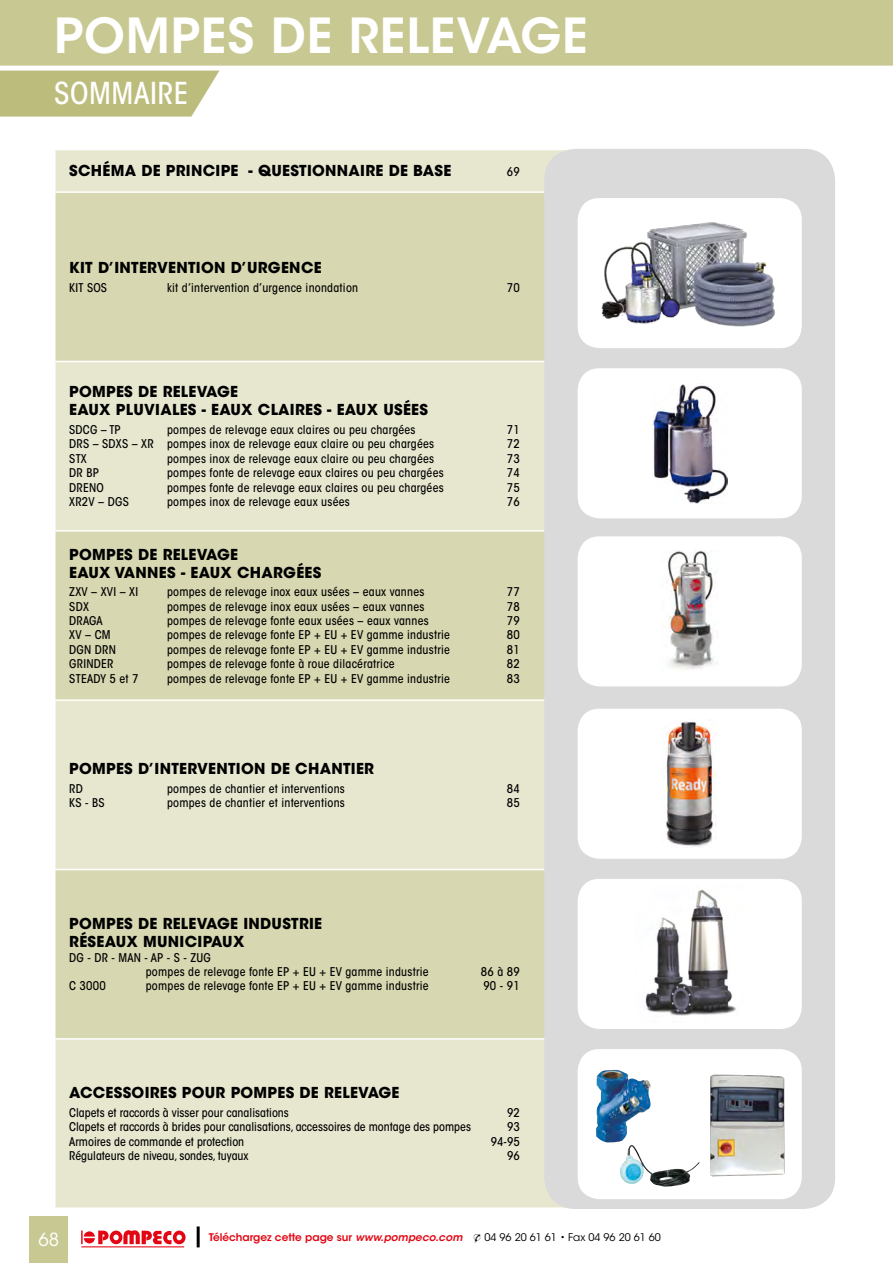
<style>
.page{position:relative;width:893px;height:1263px;background:#fff}
.page>*{position:absolute;margin:0;border:0;box-sizing:border-box;transform-origin:0 0}
.t1{font:600 48px "ITC Avant Garde Std";letter-spacing:.02em;color:#fff}
.t2{font:500 condensed 30px "ITC Avant Garde Std";letter-spacing:.02em;color:#fff}
.t3{font:18px "ITC Avant Garde Std";color:#fff}
.t4{font:700 15px/18px "ITC Avant Garde Std";letter-spacing:.02em;color:#000}
.t5{font:500 condensed 12px/14.4px "ITC Avant Garde Std";letter-spacing:.02em;color:#000}
.t6{font:500 condensed 12px "ITC Avant Garde Std";color:#000}
.t7{font:10.5px "ITC Avant Garde Std";color:#000}
.s1{font-weight:600;color:#e30613}
.s2{font-weight:600;font-style:italic;color:#e30613}
.s3{font-family:"Monotype Sorts"}
</style>
<div class="page">
<div style="left:56px;top:150px;width:510px;height:1057px;background:#e7e7d0"></div>
<svg style="left:56px;top:193px;width:488px;height:845px;background:#ddddbd"></svg>
<hr style="left:54px;top:191px;width:518px;height:2px;background:#fff">
<hr style="left:54px;top:361px;width:518px;height:1px;background:#fff">
<hr style="left:54px;top:530px;width:518px;height:2px;background:#fff">
<hr style="left:54px;top:699px;width:518px;height:2px;background:#fff">
<hr style="left:54px;top:869px;width:518px;height:1px;background:#fff">
<hr style="left:54px;top:1038px;width:518px;height:2px;background:#fff">
<svg style="left:0;top:70px;width:220px;height:47px;background:#c1c186"></svg>
<div style="left:0;top:0;width:893px;height:68px;background:#c8c892"></div>
<div style="left:30px;top:1216px;width:38px;height:47px;background:#c8c892"></div>
<hr style="left:0;top:66px;width:893px;height:4px;background:#fff">
<hr style="left:197px;top:1226px;width:3px;height:21px;background:#000">
<div style="left:544px;top:149px;width:291px;height:1060px;background:#dadada;border-radius:31px"></div>
<div style="left:578px;top:198px;width:224px;height:150px;background:#fff;border-radius:22px"></div>
<img style="left:601px;top:222px;width:174px;height:105px">
<div style="left:578px;top:368px;width:224px;height:150px;background:#fff;border-radius:22px"></div>
<img style="left:652px;top:384px;width:75px;height:119px">
<div style="left:578px;top:536px;width:224px;height:150px;background:#fff;border-radius:22px"></div>
<img style="left:661px;top:551px;width:53px;height:118px">
<div style="left:578px;top:709px;width:224px;height:150px;background:#fff;border-radius:22px"></div>
<img style="left:665px;top:719px;width:52px;height:128px">
<div style="left:578px;top:879px;width:224px;height:150px;background:#fff;border-radius:22px"></div>
<img style="left:645px;top:890px;width:91px;height:126px">
<div style="left:578px;top:1049px;width:224px;height:150px;background:#fff;border-radius:22px"></div>
<img style="left:596px;top:1070px;width:55px;height:73px">
<hr style="left:81px;top:1246px;width:103px;height:1px;background:#e30613">
<svg style="left:81px;top:1230px;width:105px;height:15px"></svg>
<img style="left:620px;top:1145px;width:80px;height:42px">
<img style="left:710px;top:1074px;width:75px;height:103px">
<h1 class="t1" style="left:54px;top:5px;width:535px">POMPES DE RELEVAGE</h1>
<h2 class="t2" style="left:54px;top:75px;width:136px">SOMMAIRE</h2>
<p class="t4" style="left:69px;top:162px;width:384px">SCHÉMA DE PRINCIPE - QUESTIONNAIRE DE BASE</p>
<p class="t5" style="left:507px;top:165px;width:15px">69</p>
<p class="t4" style="left:69px;top:258px;width:254px">KIT D’INTERVENTION D’URGENCE</p>
<p class="t5" style="left:69px;top:280px;width:39px">KIT SOS</p>
<p class="t5" style="left:167px;top:280px;width:193px">kit d’intervention d’urgence inondation</p>
<p class="t5" style="left:507px;top:280px;width:15px">70</p>
<p class="t4" style="left:69px;top:383px;width:360px">POMPES DE RELEVAGE<br>EAUX PLUVIALES - EAUX CLAIRES - EAUX USÉES</p>
<p class="t5" style="left:69px;top:422px;width:53px">SDCG – TP</p>
<p class="t5" style="left:167px;top:422px;width:250px">pompes de relevage eaux claires ou peu chargées</p>
<p class="t5" style="left:507px;top:422px;width:15px">71</p>
<p class="t5" style="left:69px;top:437px;width:366px">DRS – SDXS – XR pompes inox de relevage eaux claire ou peu chargées</p>
<p class="t5" style="left:507px;top:437px;width:15px">72</p>
<p class="t5" style="left:69px;top:451px;width:19px">STX</p>
<p class="t5" style="left:167px;top:451px;width:269px">pompes inox de relevage eaux claire ou peu chargées</p>
<p class="t5" style="left:507px;top:451px;width:15px">73</p>
<p class="t5" style="left:69px;top:466px;width:31px">DR BP</p>
<p class="t5" style="left:167px;top:466px;width:278px">pompes fonte de relevage eaux claires ou peu chargées</p>
<p class="t5" style="left:507px;top:466px;width:15px">74</p>
<p class="t5" style="left:69px;top:480px;width:36px">DRENO</p>
<p class="t5" style="left:167px;top:480px;width:278px">pompes fonte de relevage eaux claires ou peu chargées</p>
<p class="t5" style="left:507px;top:480px;width:15px">75</p>
<p class="t5" style="left:69px;top:494px;width:61px">XR2V – DGS</p>
<p class="t5" style="left:167px;top:494px;width:184px">pompes inox de relevage eaux usées</p>
<p class="t5" style="left:507px;top:494px;width:15px">76</p>
<p class="t4" style="left:69px;top:545px;width:254px">POMPES DE RELEVAGE<br>EAUX VANNES - EAUX CHARGÉES</p>
<p class="t5" style="left:69px;top:585px;width:70px">ZXV – XVI – XI</p>
<p class="t5" style="left:167px;top:585px;width:259px">pompes de relevage inox eaux usées – eaux vannes</p>
<p class="t5" style="left:507px;top:585px;width:15px">77</p>
<p class="t5" style="left:69px;top:599px;width:21px">SDX</p>
<p class="t5" style="left:167px;top:599px;width:259px">pompes de relevage inox eaux usées – eaux vannes</p>
<p class="t5" style="left:507px;top:599px;width:15px">78</p>
<p class="t5" style="left:69px;top:613px;width:35px">DRAGA</p>
<p class="t5" style="left:167px;top:613px;width:263px">pompes de relevage fonte eaux usées – eaux vannes</p>
<p class="t5" style="left:507px;top:613px;width:15px">79</p>
<p class="t5" style="left:69px;top:628px;width:43px">XV – CM</p>
<p class="t5" style="left:167px;top:628px;width:284px">pompes de relevage fonte EP + EU + EV gamme industrie</p>
<p class="t5" style="left:507px;top:628px;width:15px">80</p>
<p class="t5" style="left:69px;top:642px;width:48px">DGN DRN</p>
<p class="t5" style="left:167px;top:642px;width:284px">pompes de relevage fonte EP + EU + EV gamme industrie</p>
<p class="t5" style="left:507px;top:642px;width:15px">81</p>
<p class="t5" style="left:69px;top:657px;width:46px">GRINDER</p>
<p class="t5" style="left:167px;top:657px;width:229px">pompes de relevage fonte à roue dilacératrice</p>
<p class="t5" style="left:507px;top:657px;width:15px">82</p>
<p class="t5" style="left:69px;top:671px;width:71px">STEADY 5 et 7</p>
<p class="t5" style="left:167px;top:671px;width:284px">pompes de relevage fonte EP + EU + EV gamme industrie</p>
<p class="t5" style="left:507px;top:671px;width:15px">83</p>
<p class="t4" style="left:69px;top:759px;width:306px">POMPES D’INTERVENTION DE CHANTIER</p>
<p class="t5" style="left:69px;top:781px;width:15px">RD</p>
<p class="t5" style="left:167px;top:781px;width:179px">pompes de chantier et interventions</p>
<p class="t5" style="left:507px;top:781px;width:15px">84</p>
<p class="t5" style="left:69px;top:795px;width:37px">KS - BS</p>
<p class="t5" style="left:167px;top:795px;width:179px">pompes de chantier et interventions</p>
<p class="t5" style="left:507px;top:795px;width:15px">85</p>
<p class="t4" style="left:69px;top:914px;width:254px">POMPES DE RELEVAGE INDUSTRIE<br>RÉSEAUX MUNICIPAUX</p>
<p class="t5" style="left:146px;top:950px;width:284px;text-indent:-77px">DG - DR - MAN - AP - S - ZUG<br>pompes de relevage fonte EP + EU + EV gamme industrie</p>
<p class="t5" style="left:481px;top:964px;width:40px">86 à 89</p>
<p class="t5" style="left:69px;top:979px;width:38px">C 3000</p>
<p class="t5" style="left:146px;top:979px;width:284px">pompes de relevage fonte EP + EU + EV gamme industrie</p>
<p class="t5" style="left:483px;top:979px;width:38px">90 - 91</p>
<p class="t4" style="left:69px;top:1083px;width:332px">ACCESSOIRES POUR POMPES DE RELEVAGE</p>
<p class="t6" style="left:69px;top:1105px;width:221px">Clapets et raccords à visser pour canalisations</p>
<p class="t5" style="left:507px;top:1105px;width:14px">92</p>
<p class="t6" style="left:69px;top:1119px;width:403px">Clapets et raccords à brides pour canalisations, accessoires de montage des pompes</p>
<p class="t5" style="left:507px;top:1120px;width:14px">93</p>
<p class="t6" style="left:69px;top:1134px;width:176px">Armoires de commande et protection</p>
<p class="t5" style="left:491px;top:1134px;width:30px">94-95</p>
<p class="t6" style="left:69px;top:1148px;width:181px">Régulateurs de niveau, sondes, tuyaux</p>
<p class="t5" style="left:507px;top:1148px;width:14px">96</p>
<h3 class="t3" style="left:39px;top:1228px;width:22px">68</h3>
<p class="t7" style="left:209px;top:1231px;width:454px"><span class="s1">Téléchargez cette page sur</span> <span class="s2">www.pompeco.com</span> <span class="s3">&amp;</span> 04 96 20 61 61 • Fax 04 96 20 61 60</p>
</div>
